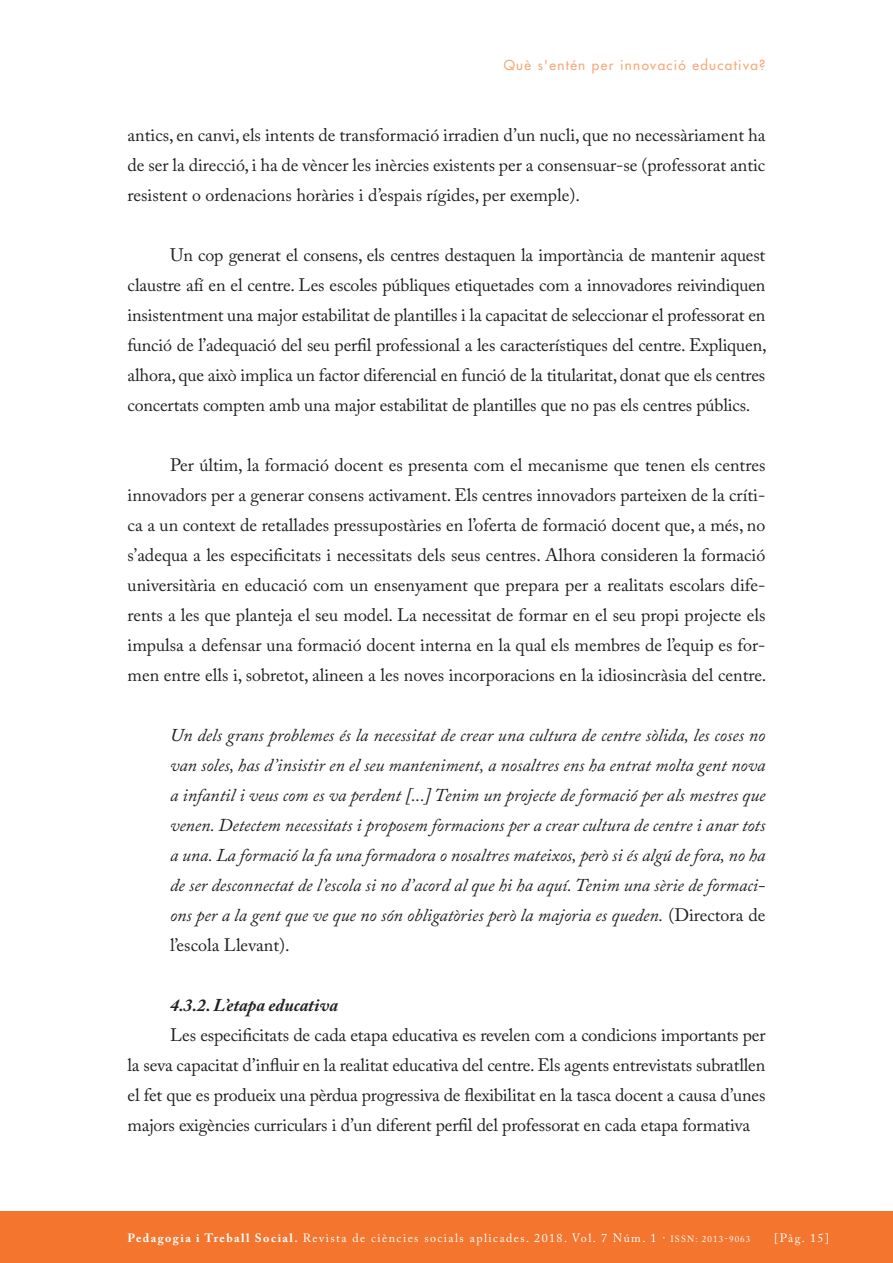
<style>
.page{position:relative;width:893px;height:1263px;background:#fff}
.page>*{position:absolute;margin:0;border:0;box-sizing:border-box;transform-origin:0 0}
.TEXT_COMU{font:18px/30px "Adobe Caslon Pro";letter-spacing:-.005em;color:#231f20;text-align:justify}
.TEXT_COMU-2{font:italic 18px/30px "Adobe Caslon Pro";color:#231f20;text-align:justify}
.TEXT_COMU-3{font:italic 700 18px "Adobe Caslon Pro";color:#231f20}
.CAPÇALERA_DRETA{font:13.5px "Futura";letter-spacing:.1em;color:#f8a877}
.t1{font:12px "Adobe Caslon Pro";letter-spacing:.12em;color:#fff}
.s1{font-style:normal}
.s2{font-weight:700}
.s3{font-size:9px}
</style>
<div class="page">
<div style="left:0;top:1212px;width:893px;height:51px;background:#f3752e"></div>
<p class="CAPÇALERA_DRETA" style="left:504px;top:57px;width:263px">Què s'entén per innovació educativa?</p>
<p class="TEXT_COMU" style="left:128px;top:120px;width:639px">antics, en canvi, els intents de transformació irradien d’un nucli, que no necessàriament ha de ser la direcció, i ha de vèncer les inèrcies existents per a consensuar-se (professorat antic resistent o ordenacions horàries i d’espais rígides, per exemple).</p>
<p class="TEXT_COMU" style="left:128px;top:240px;width:641px;text-indent:43px">Un cop generat el consens, els centres destaquen la importància de mantenir aquest claustre afí en el centre. Les escoles públiques etiquetades com a innovadores reivindiquen insistentment una major estabilitat de plantilles i la capacitat de seleccionar el professorat en funció de l’adequació del seu perfil professional a les característiques del centre. Expliquen, alhora, que això implica un factor diferencial en funció de la titularitat, donat que els centres concertats compten amb una major estabilitat de plantilles que no pas els centres públics.</p>
<p class="TEXT_COMU" style="left:128px;top:450px;width:640px;text-indent:43px">Per últim, la formació docent es presenta com el mecanisme que tenen els centres innovadors per a generar consens activament. Els centres innovadors parteixen de la críti&shy;ca a un context de retallades pressupostàries en l’oferta de formació docent que, a més, no s’adequa a les especificitats i necessitats dels seus centres. Alhora consideren la formació universitària en educació com un ensenyament que prepara per a realitats escolars dife&shy;rents a les que planteja el seu model. La necessitat de formar en el seu propi projecte els impulsa a defensar una formació docent interna en la qual els membres de l’equip es for&shy;men entre ells i, sobretot, alineen a les noves incorporacions en la idiosincràsia del centre.</p>
<p class="TEXT_COMU-2" style="left:170px;top:720px;width:597px">Un dels grans problemes és la necessitat de crear una cultura de centre sòlida, les coses no van soles, has d’insistir en el seu manteniment, a nosaltres ens ha entrat molta gent nova a infantil i veus com es va perdent [...] Tenim un projecte de formació per als mestres que venen. Detectem necessitats i proposem formacions per a crear cultura de centre i anar tots a una. La formació la fa una formadora o nosaltres mateixos, però si és algú de fora, no ha de ser desconnectat de l’escola si no d’acord al que hi ha aquí. Tenim una sèrie de formaci&shy;ons per a la gent que ve que no són obligatòries però la majoria es queden. <span class="s1">(Directora de l’escola Llevant).</span></p>
<p class="TEXT_COMU-3" style="left:170px;top:994px;width:169px">4.3.2. L’etapa educativa</p>
<p class="TEXT_COMU" style="left:128px;top:1020px;width:639px;text-indent:43px">Les especificitats de cada etapa educativa es revelen com a condicions importants per la seva capacitat d’influir en la realitat educativa del centre. Els agents entrevistats subratllen el fet que es produeix una pèrdua progressiva de flexibilitat en la tasca docent a causa d’unes majors exigències curriculars i d’un diferent perfil del professorat en cada etapa formativa</p>
<p class="t1" style="left:128px;top:1231px;width:624px"><span class="s2">Pedagogia i Treball Social.</span> Revista de ciències socials aplicades. 2018. Vol. 7 Núm. 1 · <span class="s3">ISSN: 2013-9063</span></p>
<p class="t1" style="left:774px;top:1231px;width:56px">[Pàg. 15]</p>
</div>
